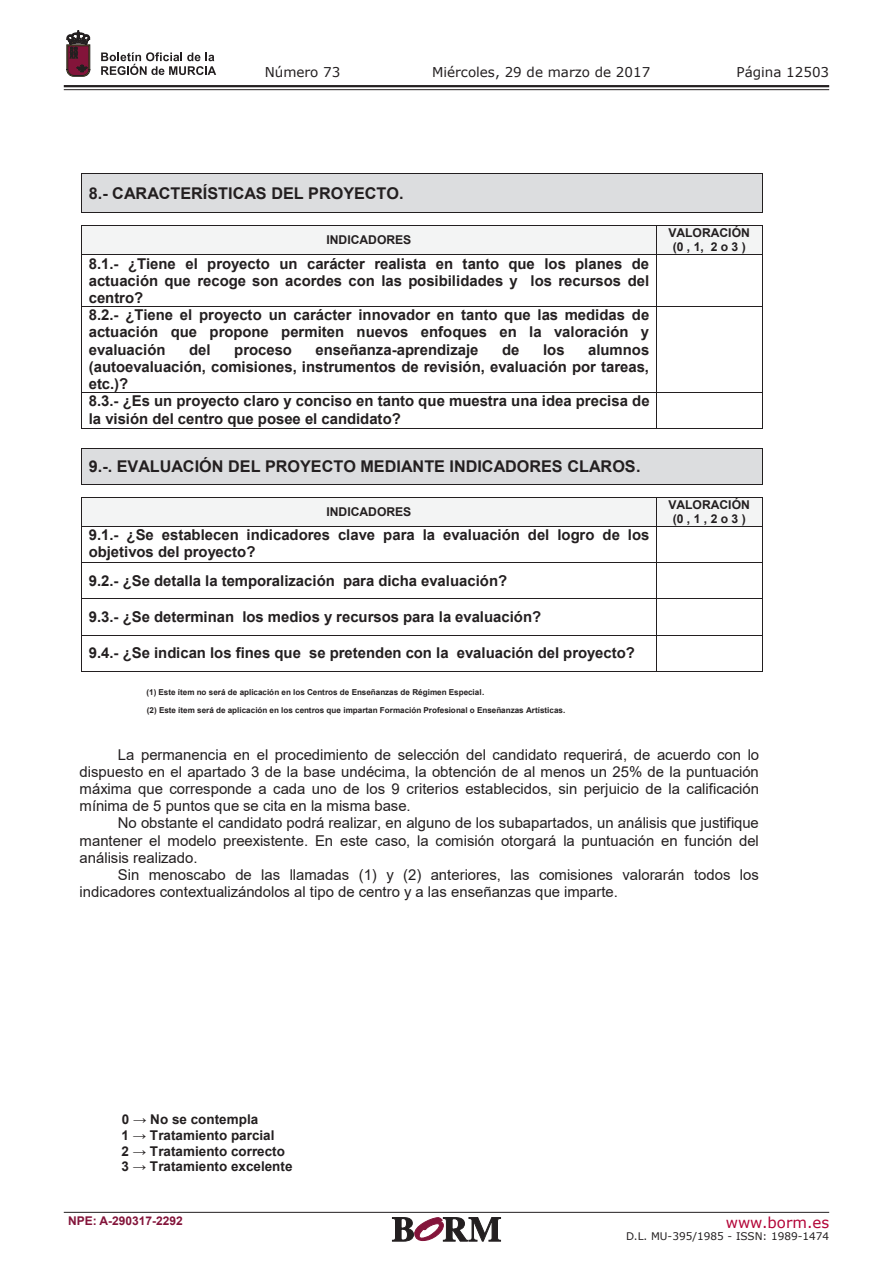
<style>
.page{position:relative;width:893px;height:1263px;background:#fff}
.page>*{position:absolute;margin:0;border:0;box-sizing:border-box;transform-origin:0 0}
.t1{font:700 16.2px "Arial";color:#231f20}
.t2{font:15px "Verdana";color:#b30437}
.t3{font:700 14.85px/17.2px "Arial";color:#231f20}
.t4{font:14.85px/17.1px "Arial";color:#231f20;text-align:justify}
.t5{font:700 13.5px/15.6px "Arial";color:#231f20}
.t6{font:13.5px "Verdana";color:#231f20}
.t7{font:700 12.15px/14px "Arial";color:#231f20;text-align:center}
.t8{font:700 12px "Arial";color:#83143a}
.t9{font:10.5px "Verdana";color:#231f20}
.t10{font:700 8.1px "Arial";letter-spacing:.005em;color:#231f20}
</style>
<div class="page">
<hr style="left:64px;top:85px;width:765px;height:2px;background:#231f20">
<hr style="left:64px;top:89px;width:765px;height:1px;background:#231f20">
<svg style="left:101px;top:52px;width:115px;height:23px"></svg>
<svg style="left:67px;top:31px;width:23px;height:45px"></svg>
<hr style="left:64px;top:1212px;width:765px;height:1px;background:#231f20">
<svg style="left:392px;top:1217px;width:109px;height:24px"></svg>
<div style="left:82px;top:174px;width:680px;height:38px;background:#dcdddf"></div>
<hr style="left:82px;top:173px;width:680px;height:1px;background:#231f20">
<hr style="left:81px;top:173px;width:1px;height:39px;background:#231f20">
<hr style="left:762px;top:173px;width:1px;height:39px;background:#231f20">
<hr style="left:82px;top:212px;width:680px;height:1px;background:#231f20">
<div style="left:82px;top:226px;width:574px;height:28px;background:#f3f4f4"></div>
<div style="left:657px;top:226px;width:105px;height:28px;background:#f3f4f4"></div>
<hr style="left:82px;top:226px;width:574px;height:1px;background:#231f20">
<hr style="left:657px;top:226px;width:105px;height:1px;background:#231f20">
<svg style="left:81px;top:226px;width:2px;height:29px"></svg>
<hr style="left:82px;top:254px;width:574px;height:1px;background:#231f20">
<svg style="left:656px;top:226px;width:1px;height:29px"></svg>
<hr style="left:657px;top:254px;width:105px;height:1px;background:#231f20">
<svg style="left:762px;top:226px;width:1px;height:29px"></svg>
<hr style="left:81px;top:255px;width:1px;height:51px;background:#231f20">
<hr style="left:656px;top:255px;width:1px;height:51px;background:#231f20">
<hr style="left:762px;top:255px;width:1px;height:51px;background:#231f20">
<hr style="left:82px;top:306px;width:574px;height:1px;background:#231f20">
<hr style="left:657px;top:306px;width:105px;height:1px;background:#231f20">
<hr style="left:81px;top:307px;width:1px;height:85px;background:#231f20">
<hr style="left:656px;top:307px;width:1px;height:85px;background:#231f20">
<hr style="left:762px;top:307px;width:1px;height:85px;background:#231f20">
<hr style="left:82px;top:392px;width:574px;height:1px;background:#231f20">
<hr style="left:657px;top:392px;width:105px;height:1px;background:#231f20">
<hr style="left:81px;top:393px;width:1px;height:35px;background:#231f20">
<hr style="left:82px;top:428px;width:574px;height:1px;background:#231f20">
<hr style="left:656px;top:393px;width:1px;height:35px;background:#231f20">
<hr style="left:657px;top:428px;width:105px;height:1px;background:#231f20">
<hr style="left:762px;top:393px;width:1px;height:35px;background:#231f20">
<div style="left:82px;top:449px;width:680px;height:35px;background:#dcdddf"></div>
<hr style="left:82px;top:448px;width:680px;height:1px;background:#231f20">
<hr style="left:81px;top:448px;width:1px;height:36px;background:#231f20">
<hr style="left:762px;top:448px;width:1px;height:36px;background:#231f20">
<hr style="left:82px;top:484px;width:680px;height:1px;background:#231f20">
<div style="left:82px;top:498px;width:574px;height:28px;background:#f3f4f4"></div>
<div style="left:657px;top:498px;width:105px;height:28px;background:#f3f4f4"></div>
<hr style="left:82px;top:497px;width:574px;height:1px;background:#231f20">
<hr style="left:657px;top:497px;width:105px;height:1px;background:#231f20">
<svg style="left:81px;top:497px;width:1px;height:29px"></svg>
<hr style="left:82px;top:526px;width:574px;height:1px;background:#231f20">
<svg style="left:656px;top:497px;width:1px;height:29px"></svg>
<hr style="left:657px;top:526px;width:105px;height:1px;background:#231f20">
<svg style="left:762px;top:497px;width:1px;height:29px"></svg>
<hr style="left:81px;top:526px;width:1px;height:36px;background:#231f20">
<hr style="left:656px;top:526px;width:1px;height:36px;background:#231f20">
<hr style="left:762px;top:526px;width:1px;height:36px;background:#231f20">
<hr style="left:82px;top:562px;width:574px;height:1px;background:#231f20">
<hr style="left:657px;top:562px;width:105px;height:1px;background:#231f20">
<hr style="left:81px;top:563px;width:1px;height:35px;background:#231f20">
<hr style="left:656px;top:563px;width:1px;height:35px;background:#231f20">
<hr style="left:762px;top:563px;width:1px;height:35px;background:#231f20">
<hr style="left:82px;top:598px;width:574px;height:1px;background:#231f20">
<hr style="left:657px;top:598px;width:105px;height:1px;background:#231f20">
<hr style="left:81px;top:599px;width:1px;height:36px;background:#231f20">
<hr style="left:656px;top:599px;width:1px;height:36px;background:#231f20">
<hr style="left:762px;top:599px;width:1px;height:36px;background:#231f20">
<hr style="left:82px;top:635px;width:574px;height:1px;background:#231f20">
<hr style="left:657px;top:635px;width:105px;height:1px;background:#231f20">
<hr style="left:81px;top:636px;width:1px;height:35px;background:#231f20">
<hr style="left:82px;top:671px;width:574px;height:1px;background:#231f20">
<hr style="left:656px;top:636px;width:1px;height:35px;background:#231f20">
<hr style="left:657px;top:671px;width:105px;height:1px;background:#231f20">
<hr style="left:762px;top:636px;width:1px;height:35px;background:#231f20">
<p class="t6" style="left:265px;top:62px;width:77px">Número 73</p>
<p class="t6" style="left:432px;top:62px;width:220px">Miércoles, 29 de marzo de 2017</p>
<p class="t6" style="left:736px;top:62px;width:94px">Página 12503</p>
<p class="t1" style="left:89px;top:181px;width:316px">8.- CARACTERÍSTICAS DEL PROYECTO.</p>
<p class="t7" style="left:326px;top:233px;width:86px">INDICADORES</p>
<p class="t7" style="left:668px;top:226px;width:83px">VALORACIÓN (0 , 1, 2 o 3 )</p>
<p class="t3" style="left:89px;top:255px;width:562px">8.1.- ¿Tiene el proyecto un carácter realista en tanto que los planes de actuación que recoge son acordes con las posibilidades y los recursos del centro?<br>8.2.- ¿Tiene el proyecto un carácter innovador en tanto que las medidas de actuación que propone permiten nuevos enfoques en la valoración y evaluación</p>
<p class="t3" style="left:89px;top:341px;width:562px;text-indent:499px">alumnos (autoevaluación, comisiones, instrumentos de revisión, evaluación por tareas, etc.)?<br>8.3.- ¿Es un proyecto claro y conciso en tanto que muestra una idea precisa de la visión del centro que posee el candidato?</p>
<p class="t1" style="left:89px;top:455px;width:553px">9.-. EVALUACIÓN DEL PROYECTO MEDIANTE INDICADORES CLAROS.</p>
<p class="t7" style="left:326px;top:505px;width:86px">INDICADORES</p>
<p class="t7" style="left:668px;top:498px;width:83px">VALORACIÓN (0 , 1 ,2o 3)</p>
<p class="t3" style="left:89px;top:527px;width:562px">9.1.- ¿Se establecen indicadores clave para la evaluación del logro de los objetivos del proyecto?</p>
<p class="t3" style="left:89px;top:572px;width:420px">9.2.- ¿Se detalla la temporalización para dicha evaluación?</p>
<p class="t3" style="left:89px;top:608px;width:454px">9.3.- ¿Se determinan los medios y recursos para la evaluación?</p>
<p class="t3" style="left:89px;top:645px;width:548px">9.4.- ¿Se indican los fines que se pretenden con la evaluación del proyecto?</p>
<p class="t10" style="left:146px;top:686px;width:339px">(1) Este ítem no será de aplicación en los Centros de Enseñanzas de Régimen Especial.</p>
<p class="t10" style="left:147px;top:705px;width:420px">(2) Este ítem será de aplicación en los centros que impartan Formación Profesional o Enseñanzas Artísticas.</p>
<p class="t4" style="left:80px;top:746px;width:681px;text-indent:38px">La permanencia en el procedimiento de selección del candidato requerirá, de acuerdo con lo dispuesto en el apartado 3 de la base undécima, la obtención de al menos un 25% de la puntuación máxima que corresponde a cada uno de los 9 criterios establecidos, sin perjuicio de la calificación mínima de 5 puntos que se cita en la misma base.</p>
<p class="t4" style="left:80px;top:814px;width:681px;text-indent:38px">No obstante el candidato podrá realizar, en alguno de los subapartados, un análisis que justifique mantener el modelo preexistente. En este caso, la comisión otorgará la puntuación en función del análisis realizado.</p>
<p class="t4" style="left:80px;top:866px;width:681px;text-indent:38px">Sin menoscabo de las llamadas (1) y (2) anteriores, las comisiones valorarán todos los indicadores contextualizándolos al tipo de centro y a las enseñanzas que imparte.</p>
<p class="t3" style="left:189px;top:341px;width:23px">del</p>
<p class="t3" style="left:234px;top:341px;width:59px">proceso</p>
<p class="t3" style="left:316px;top:341px;width:164px">enseñanza-aprendizaje</p>
<p class="t3" style="left:502px;top:341px;width:19px">de</p>
<p class="t3" style="left:543px;top:341px;width:23px">los</p>
<p class="t5" style="left:122px;top:1112px;width:172px">0 → No se contempla<br>1 → Tratamiento parcial<br>2 → Tratamiento correcto<br>3 → Tratamiento excelente</p>
<p class="t8" style="left:68px;top:1212px;width:116px">NPE: A-290317-2292</p>
<p class="t2" style="left:726px;top:1212px;width:105px">www.borm.es</p>
<p class="t9" style="left:626px;top:1229px;width:205px">D.L. MU-395/1985 - ISSN: 1989-1474</p>
</div>
